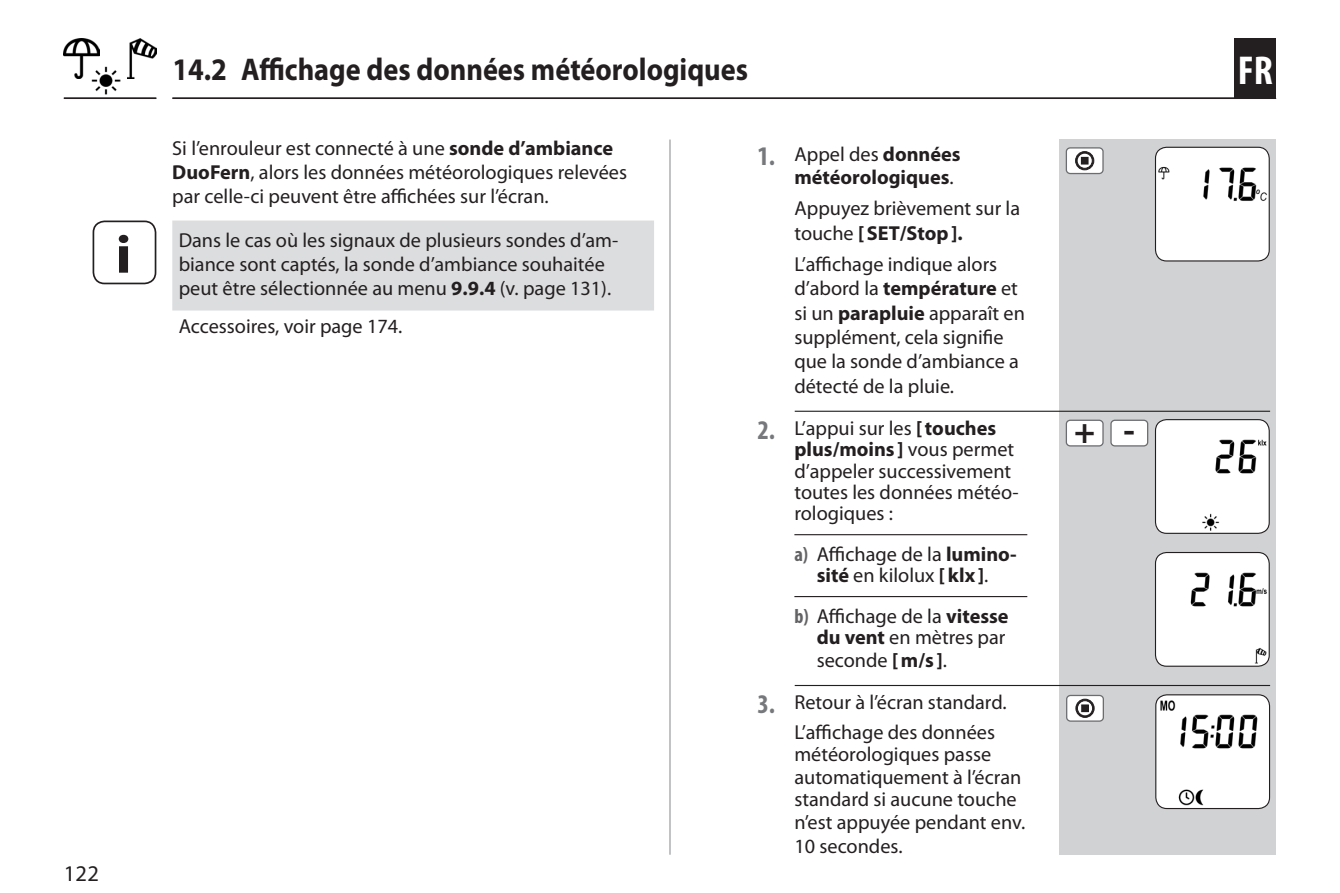
<style>
.page{position:relative;width:1340px;height:893px;background:#fff}
.page>*{position:absolute;margin:0;border:0;box-sizing:border-box;transform-origin:0 0}
.INFO-Icon{font:700 54px "Myriad Pro";color:#231f20;scale:1.1 1}
.t1{font:700 condensed 40.5px "Myriad Pro";color:#fff}
.t2{font:700 35.32px "Myriad Pro";color:#231f20}
.t3{font:700 31.5px "Myriad Pro";color:#231f20;scale:.9 1}
.Seitenzahl_-_FR{font:22.5px "Myriad Pro";color:#231f20}
.Fließtext_-_FR{font:20.25px/21.4px "Myriad Pro";color:#231f20}
.Fließtext_nach_Handl{font:20.25px/24.3px "Myriad Pro";color:#231f20}
.Nützliche_Infos_-_FR{font:20.25px/24.3px "Myriad Pro";color:#231f20}
.t4{font:700 20.25px/22.9px "Myriad Pro";color:#231f20}
.s1{font-weight:700}
.s2{font-stretch:condensed;font-size:27px;color:#76787b}
.s3{font-weight:400}
.s4{font-weight:700;font-stretch:condensed;font-size:27px;color:#76787b}
.s5{font-weight:700;font-stretch:condensed;color:#636366}
</style>
<div class="page">
<hr style="left:172px;top:98px;width:1104px;height:1px;background:#231f20">
<hr style="left:64px;top:98px;width:92px;height:1px;background:#231f20">
<hr style="left:669px;top:140px;width:1px;height:715px;background:#939598">
<div style="left:1059px;top:140px;width:217px;height:715px;background:#d1d2d4"></div>
<div style="left:1234px;top:38px;width:42px;height:61px;background:#231f20"></div>
<div style="left:1066px;top:148px;width:37px;height:26px;background:#fff;border-radius:4px"></div>
<div style="left:1065px;top:147px;width:38px;height:27px;border:1px solid #6c6d70;border-radius:4px"></div>
<div style="left:1075px;top:152px;width:18px;height:18px;background:#2c2829;border-radius:50%"></div>
<div style="left:1075px;top:151px;width:18px;height:19px;border:1px solid #231f20;border-radius:50%"></div>
<svg style="left:1077px;top:153px;width:15px;height:15px"></svg>
<div style="left:1076px;top:153px;width:16px;height:15px;border:1px solid #231f20;border-radius:50%"></div>
<div style="left:1081px;top:157px;width:7px;height:7px;background:#231f20"></div>
<img style="left:1156px;top:147px;width:113px;height:114px">
<div style="left:1154px;top:147px;width:115px;height:115px;border:1px solid #231f20;border-radius:11px"></div>
<div style="left:1066px;top:420px;width:37px;height:26px;background:#fff;border-radius:4px"></div>
<div style="left:1065px;top:420px;width:38px;height:27px;border:1px solid #6c6d70;border-radius:4px"></div>
<div style="left:1111px;top:420px;width:36px;height:26px;background:#fff;border-radius:4px"></div>
<div style="left:1110px;top:420px;width:38px;height:27px;border:1px solid #6c6d70;border-radius:4px"></div>
<img style="left:1156px;top:420px;width:113px;height:113px">
<div style="left:1154px;top:419px;width:115px;height:115px;border:1px solid #231f20;border-radius:11px"></div>
<div style="left:1066px;top:695px;width:37px;height:26px;background:#fff;border-radius:4px"></div>
<div style="left:1066px;top:695px;width:37px;height:27px;border:1px solid #6c6d70;border-radius:4px"></div>
<svg style="left:1075px;top:699px;width:19px;height:18px"></svg>
<div style="left:1075px;top:699px;width:19px;height:18px;border:1px solid #231f20;border-radius:50%"></div>
<svg style="left:1077px;top:701px;width:15px;height:15px"></svg>
<div style="left:1077px;top:701px;width:15px;height:15px;border:1px solid #231f20;border-radius:50%"></div>
<div style="left:1081px;top:705px;width:7px;height:7px;background:#231f20"></div>
<div style="left:1081px;top:705px;width:7px;height:7px;border:1px solid #231f20"></div>
<img style="left:1156px;top:552px;width:113px;height:114px">
<div style="left:1154px;top:552px;width:115px;height:115px;border:1px solid #231f20;border-radius:11px"></div>
<img style="left:1156px;top:695px;width:113px;height:113px">
<div style="left:1155px;top:694px;width:115px;height:115px;border:1px solid #231f20;border-radius:11px"></div>
<hr style="left:794px;top:411px;width:476px;height:1px;background:#231f20">
<hr style="left:794px;top:685px;width:476px;height:1px;background:#231f20">
<svg style="left:64px;top:97px;width:1170px;height:1px"></svg>
<img style="left:127px;top:39px;width:29px;height:40px">
<img style="left:64px;top:38px;width:35px;height:40px">
<img style="left:92px;top:66px;width:28px;height:29px">
<div style="left:172px;top:221px;width:482px;height:90px;background:#dcdddf"></div>
<hr style="left:794px;top:534px;width:233px;height:1px;background:#231f20">
<hr style="left:794px;top:596px;width:233px;height:1px;background:#231f20">
<div style="left:93px;top:221px;width:63px;height:63px;border:2px solid #231f20;border-radius:11px"></div>
<p class="INFO-Icon" style="left:115px;top:224px;width:16px">i</p>
<p class="Seitenzahl_-_FR" style="left:64px;top:861px;width:37px">122</p>
<p class="t3" style="left:172px;top:52px;width:641px">14.2 Affichage des données météorologiques</p>
<p class="Fließtext_-_FR" style="left:172px;top:136px;width:456px;line-height:24.3px">Si l’enrouleur est connecté à une <span class="s1">sonde d’ambiance<br>DuoFern</span>, alors les données météorologiques relevées par celle-ci peuvent être affichées sur l’écran.</p>
<p class="Nützliche_Infos_-_FR" style="left:179px;top:228px;width:441px">Dans le cas où les signaux de plusieurs sondes d’am&shy;biance sont captés, la sonde d’ambiance souhaitée peut être sélectionnée au menu <span class="s1">9.9.4</span> (v. page 131).</p>
<p class="Fließtext_-_FR" style="left:179px;top:316px;width:225px">Accessoires, voir page 174.</p>
<p class="t4" style="left:794px;top:143px;width:168px;text-indent:-37px"><span class="s2">1.</span> <span class="s3">Appel des</span> données météorologiques<span class="s3">.</span></p>
<p class="Fließtext_nach_Handl" style="left:794px;top:197px;width:227px">Appuyez brièvement sur la touche <span class="s1">[SET/Stop].</span></p>
<p class="Fließtext_nach_Handl" style="left:794px;top:252px;width:232px">L’affichage indique alors d’abord la <span class="s1">température</span> et si un <span class="s1">parapluie</span> apparaît en supplément, cela signifie que la sonde d’ambiance a détecté de la pluie.</p>
<p class="Fließtext_-_FR" style="left:794px;top:418px;width:226px;text-indent:-37px"><span class="s4">2.</span> L’appui sur les <span class="s1">[touches plus/moins ]</span> vous permet d’appeler successivement toutes les données météo&shy;rologiques :</p>
<p class="Fließtext_-_FR" style="left:794px;top:544px;width:224px;text-align:center"><span class="s5">a)</span> Affichage de la <span class="s1">lumino&shy;sité</span> en kilolux <span class="s1">[klx]</span>.</p>
<p class="Fließtext_-_FR" style="left:816px;top:605px;width:193px;line-height:22.1px;text-indent:-22px"><span class="s5">b)</span> Affichage de la <span class="s1">vitesse du vent</span> en mètres par seconde <span class="s1">[m/s ]</span>.</p>
<p class="Fließtext_-_FR" style="left:757px;top:692px;width:251px"><span class="s4">3.</span> Retour à l’écran standard.</p>
<p class="Fließtext_nach_Handl" style="left:794px;top:721px;width:232px;line-height:22.9px">L’affichage des données météorologiques passe automatiquement à l’écran standard si aucune touche n’est appuyée pendant env.<br>10 secondes.</p>
<p class="t2" style="left:1074px;top:408px;width:23px">+</p>
<p class="t2" style="left:1123px;top:407px;width:13px">-</p>
<h2 class="t1" style="left:1237px;top:48px;width:36px">FR</h2>
</div>
